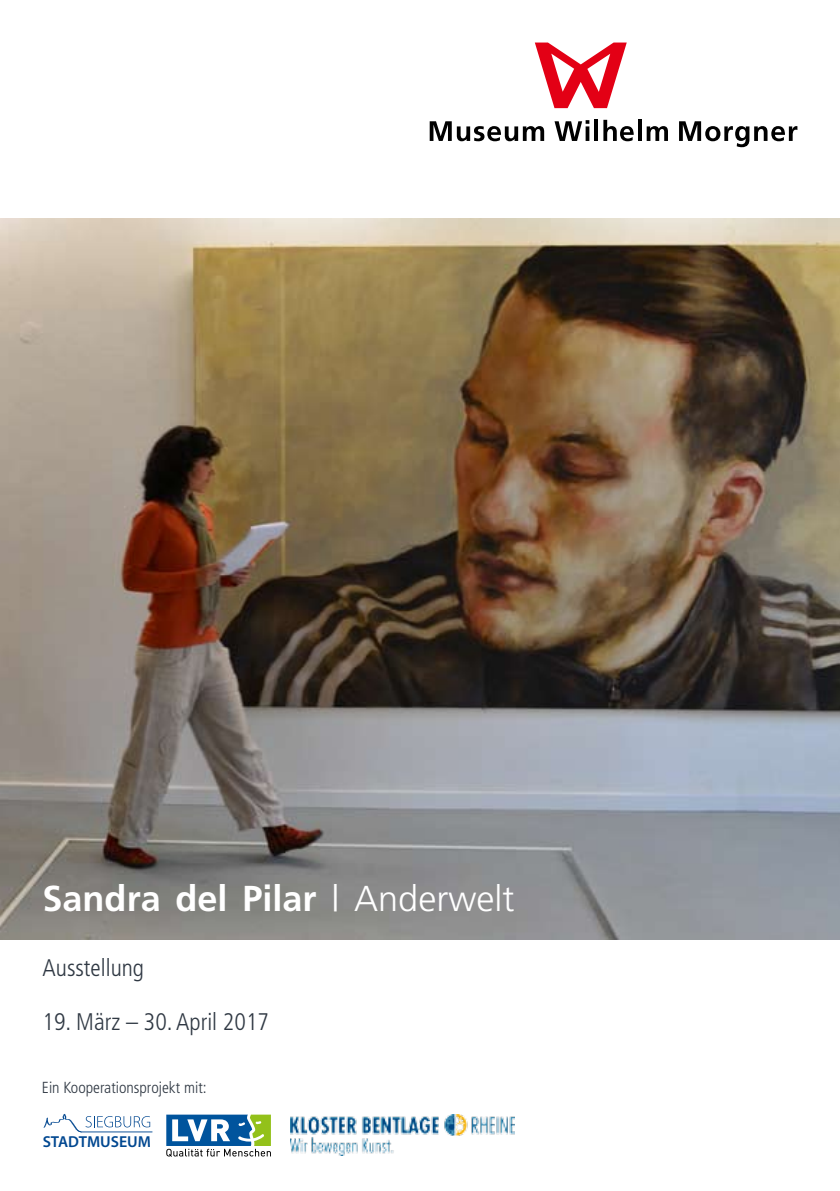
<style>
.page{position:relative;width:840px;height:1191px;background:#fff}
.page>*{position:absolute;margin:0;border:0;box-sizing:border-box;transform-origin:0 0}
.t1{font:700 36px "Frutiger";color:#fff}
.t2{font:300 condensed 24px "Frutiger";color:#2f3843}
.t3{font:300 condensed 16px "Frutiger";color:#2f3843}
.t4{font:600 16px "Myriad Pro";color:#004790}
.s1{font-weight:300}
</style>
<div class="page">
<img style="left:0;top:219px;width:839px;height:720px">
<svg style="left:43px;top:1114px;width:109px;height:18px"></svg>
<svg style="left:166px;top:1114px;width:105px;height:42px"></svg>
<img style="left:290px;top:1114px;width:224px;height:41px">
<svg style="left:429px;top:121px;width:115px;height:20px"></svg>
<svg style="left:554px;top:120px;width:35px;height:21px"></svg>
<hr style="left:594px;top:120px;width:4px;height:21px;background:#000">
<svg style="left:603px;top:120px;width:30px;height:21px"></svg>
<svg style="left:638px;top:120px;width:3px;height:21px"></svg>
<svg style="left:646px;top:126px;width:21px;height:15px"></svg>
<svg style="left:679px;top:121px;width:118px;height:26px"></svg>
<svg style="left:535px;top:43px;width:91px;height:65px"></svg>
<h1 class="t1" style="left:43px;top:877px;width:473px">Sandra del Pilar <span class="s1">| Anderwelt</span></h1>
<p class="t2" style="left:43px;top:953px;width:103px">Ausstellung</p>
<p class="t2" style="left:43px;top:1007px;width:228px">19. März – 30. April 2017</p>
<p class="t3" style="left:42px;top:1078px;width:166px">Ein Kooperationsprojekt mit:</p>
<p class="t4" style="left:43px;top:1131px;width:110px">STADTMUSEUM</p>
</div>
